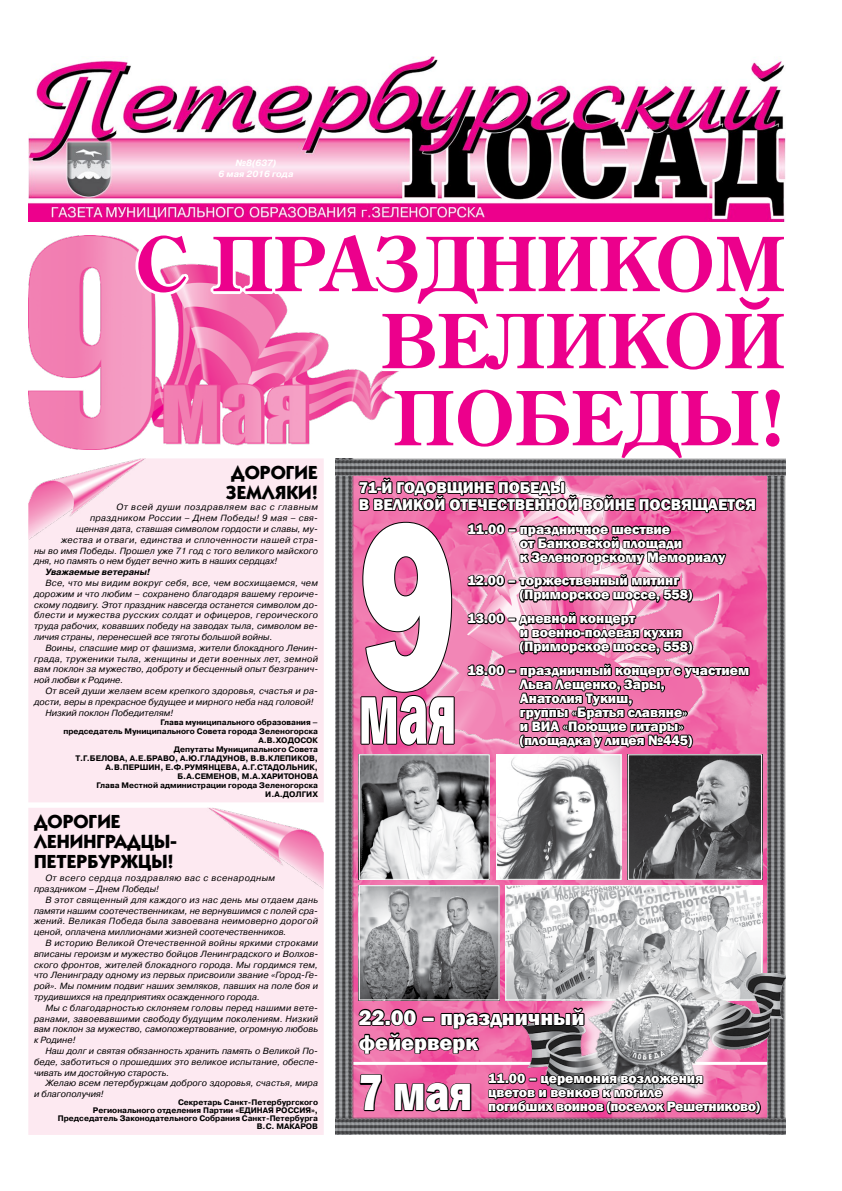
<style>
.page{position:relative;width:842px;height:1191px;background:#fff}
.page>*{position:absolute;margin:0;border:0;box-sizing:border-box;transform-origin:0 0}
.t1{font:800 245.8px "Franklin Gothic";color:#fff;scale:.68 1}
.t2{font:800 94.2px "Franklin Gothic";color:#fff;scale:.54 1}
.t3{font:700 74.2px/77px "AG Centurion";color:#ec008c;text-align:justify}
.t4{font:800 52.5px "Franklin Gothic";color:#fff;scale:.78 1}
.t5{font:800 22px/24.7px "Franklin Gothic";color:#fff}
.t6{font:700 19px/20px "Kabel C";color:#000}
.t7{font:800 16px/17px "Franklin Gothic";color:#fff}
.t8{font:800 14px/14px "Franklin Gothic";color:#fff}
.t9{font:800 14px "Franklin Gothic";letter-spacing:-.02em;color:#fff}
.t10{font:italic 9px/10.8px "Pragmatica C";color:#000;text-align:justify}
.t11{font:italic 9px "Pragmatica C";letter-spacing:.035em;color:#000}
.t12{font:italic 9px/10.8px "Pragmatica C";letter-spacing:.045em;color:#000}
.t13{font:italic 9px "Pragmatica C";letter-spacing:.06em;color:#000}
.t14{font:italic 700 9px/10.8px "Pragmatica C";color:#fff;text-align:center}
.t15{font:italic 700 9px "Pragmatica C";color:#000}
.t16{font:700 8px/9px "Pragmatica C";color:#000;text-align:right}
</style>
<div class="page">
<img style="left:353px;top:476px;width:415px;height:641px">
<hr style="left:353px;top:1061px;width:415px;height:3px;background:#fff">
<img style="left:768px;top:476px;width:17px;height:641px">
<img style="left:28px;top:235px;width:365px;height:215px">
<img style="left:28px;top:57px;width:757px;height:165px">
<div style="left:28px;top:458px;width:296px;height:344px;background:#fde9f1"></div>
<img style="left:28px;top:458px;width:118px;height:82px">
<div style="left:28px;top:808px;width:296px;height:327px;background:#fde9f1"></div>
<img style="left:206px;top:807px;width:118px;height:82px">
<svg style="left:133px;top:235px;width:61px;height:63px"></svg>
<svg style="left:208px;top:235px;width:191px;height:140px"></svg>
<svg style="left:389px;top:384px;width:397px;height:81px"></svg>
<img style="left:336px;top:476px;width:17px;height:641px">
<img style="left:336px;top:458px;width:449px;height:18px">
<img style="left:498px;top:757px;width:121px;height:120px">
<div style="left:496px;top:754px;width:125px;height:125px;border:1px solid #fff"></div>
<img style="left:507px;top:887px;width:253px;height:111px">
<div style="left:505px;top:885px;width:257px;height:115px;border:1px solid #fff"></div>
<img style="left:361px;top:887px;width:136px;height:111px">
<div style="left:359px;top:885px;width:140px;height:115px;border:1px solid #fff"></div>
<img style="left:630px;top:756px;width:130px;height:121px">
<div style="left:628px;top:754px;width:134px;height:125px;border:1px solid #fff"></div>
<img style="left:361px;top:757px;width:127px;height:120px">
<div style="left:359px;top:754px;width:131px;height:125px;border:1px solid #fff"></div>
<img style="left:336px;top:1117px;width:449px;height:18px">
<img style="left:523px;top:973px;width:262px;height:119px">
<div style="left:572px;top:953px;width:164px;height:156px;background:#fff;opacity:.75"></div>
<img style="left:589px;top:970px;width:130px;height:99px">
<svg style="left:487px;top:1069px;width:275px;height:48px;background:#91516f"></svg>
<svg style="left:359px;top:1073px;width:24px;height:39px"></svg>
<svg style="left:393px;top:1081px;width:79px;height:35px;background:#a04870"></svg>
<svg style="left:357px;top:475px;width:400px;height:282px;background:#b55f86"></svg>
<svg style="left:357px;top:1006px;width:228px;height:49px;background:#9a4d70"></svg>
<p class="t14" style="left:219px;top:158px;width:76px">№8(637)<br>6 мая 2016 года</p>
<h3 class="t3" style="left:381px;top:222px;width:406px;text-indent:-246px">С ПРАЗДНИКОМ ВЕЛИКОЙ ПОБЕДЫ!</h3>
<h3 class="t6" style="left:226px;top:462px;width:94px">ДОРОГИЕ<br>ЗЕМЛЯКИ!</h3>
<p class="t13" style="left:116px;top:502px;width:203px">От всей души поздравляем вас с главным</p>
<p class="t11" style="left:90px;top:513px;width:230px">праздником России – Днем Победы! 9 мая – свя-</p>
<p class="t10" style="left:76px;top:523px;width:243px">щенная дата, ставшая символом гордости и славы, му-</p>
<p class="t11" style="left:61px;top:534px;width:258px">жества и отваги, единства и сплоченности нашей стра-</p>
<p class="t10" style="left:34px;top:545px;width:285px">ны во имя Победы. Прошел уже 71 год с того великого майского</p>
<p class="t10" style="left:34px;top:556px;width:245px">дня, но память о нем будет вечно жить в наших сердцах!</p>
<p class="t15" style="left:45px;top:567px;width:107px">Уважаемые ветераны!</p>
<p class="t10" style="left:34px;top:577px;width:286px;text-indent:11px">Все, что мы видим вокруг себя, все, чем восхищаемся, чем дорожим и что любим – сохранено благодаря вашему героиче&shy;скому подвигу. Этот праздник навсегда останется символом до&shy;блести и мужества русских солдат и офицеров, героического труда рабочих, ковавших победу на заводах тыла, символом ве&shy;личия страны, перенесшей все тяготы большой войны.</p>
<p class="t10" style="left:34px;top:642px;width:286px;text-indent:11px">Воины, спасшие мир от фашизма, жители блокадного Ленин&shy;града, труженики тыла, женщины и дети военных лет, земной вам поклон за мужество, доброту и бесценный опыт безгранич&shy;ной любви к Родине.</p>
<p class="t10" style="left:45px;top:685px;width:274px">От всей души желаем всем крепкого здоровья, счастья и ра-</p>
<p class="t10" style="left:34px;top:696px;width:281px">дости, веры в прекрасное будущее и мирного неба над головой!</p>
<p class="t10" style="left:45px;top:707px;width:129px">Низкий поклон Победителям!</p>
<p class="t16" style="left:63px;top:717px;width:256px">Глава муниципального образования –<br>председатель Муниципального Совета города Зеленогорска А.В.ХОДОСОК<br>Депутаты Муниципального Совета<br>Т.Г.БЕЛОВА, А.Е.БРАВО, А.Ю.ГЛАДУНОВ, В.В.КЛЕПИКОВ, А.В.ПЕРШИН, Е.Ф.РУМЯНЦЕВА, А.Г.СТАДОЛЬНИК, Б.А.СЕМЕНОВ, М.А.ХАРИТОНОВА<br>Глава Местной администрации города Зеленогорска И.А.ДОЛГИХ</p>
<h3 class="t6" style="left:34px;top:811px;width:145px">ДОРОГИЕ<br>ЛЕНИНГРАДЦЫ-<br>ПЕТЕРБУРЖЦЫ!</h3>
<p class="t12" style="left:34px;top:872px;width:243px;text-indent:11px">От всего сердца поздравляю вас с всенародным праздником – Днем Победы!</p>
<p class="t10" style="left:34px;top:894px;width:286px;text-indent:11px">В этот священный для каждого из нас день мы отдаем дань памяти нашим соотечественникам, не вернувшимся с полей сра&shy;жений. Великая Победа была завоевана неимоверно дорогой ценой, оплачена миллионами жизней соотечественников.</p>
<p class="t10" style="left:34px;top:937px;width:286px;text-indent:11px">В историю Великой Отечественной войны яркими строками вписаны героизм и мужество бойцов Ленинградского и Волхов&shy;ского фронтов, жителей блокадного города. Мы гордимся тем, что Ленинграду одному из первых присвоили звание «Город-Ге&shy;рой». Мы помним подвиг наших земляков, павших на поле боя и трудившихся на предприятиях осажденного города.</p>
<p class="t10" style="left:34px;top:1002px;width:286px;text-indent:11px">Мы с благодарностью склоняем головы перед нашими вете&shy;ранами, завоевавшими свободу будущим поколениям. Низкий вам поклон за мужество, самопожертвование, огромную любовь к Родине!</p>
<p class="t10" style="left:34px;top:1045px;width:286px;text-indent:11px">Наш долг и святая обязанность хранить память о Великой По&shy;беде, заботиться о прошедших это великое испытание, обеспе&shy;чивать им достойную старость.</p>
<p class="t10" style="left:34px;top:1078px;width:286px;text-indent:11px">Желаю всем петербуржцам доброго здоровья, счастья, мира и благополучия!</p>
<p class="t16" style="left:58px;top:1098px;width:262px;line-height:8px">Секретарь Санкт-Петербургского<br>Регионального отделения Партии «ЕДИНАЯ РОССИЯ», Председатель Законодательного Собрания Санкт-Петербурга В.С. МАКАРОВ</p>
<h3 class="t7" style="left:359px;top:479px;width:399px">71-Й ГОДОВЩИНЕ ПОБЕДЫ<br>В ВЕЛИКОЙ ОТЕЧЕСТВЕННОЙ ВОЙНЕ ПОСВЯЩАЕТСЯ</h3>
<h3 class="t8" style="left:520px;top:522px;width:207px;text-indent:-52px">11.00 – праздничное шествие<br>от Банковской площади<br>к Зеленогорскому Мемориалу</h3>
<h3 class="t8" style="left:520px;top:573px;width:174px;text-indent:-52px">12.00 – торжественный митинг (Приморское шоссе, 558)</h3>
<h3 class="t8" style="left:520px;top:611px;width:174px;text-indent:-52px">13.00 – дневной концерт<br>и военно-полевая кухня (Приморское шоссе, 558)</h3>
<h3 class="t8" style="left:520px;top:663px;width:231px;text-indent:-52px">18.00 – праздничный концерт с участием<br>Льва Лещенко, Зары,<br>Анатолия Тукиш,<br>группы «Братья славяне»<br>и ВИА «Поющие гитары» (площадка у лицея №445)</h3>
<h1 class="t1" style="left:359px;top:447px;width:145px">9</h1>
<h2 class="t2" style="left:359px;top:651px;width:182px">мая</h2>
<h3 class="t5" style="left:359px;top:1005px;width:227px">22.00 – праздничный фейерверк</h3>
<h3 class="t4" style="left:359px;top:1058px;width:147px">7 мая</h3>
<h3 class="t8" style="left:488px;top:1071px;width:216px">11.00 – церемония возложения цветов и венков к могиле</h3>
<h3 class="t9" style="left:488px;top:1097px;width:273px">погибших воинов (поселок Решетниково)</h3>
</div>
